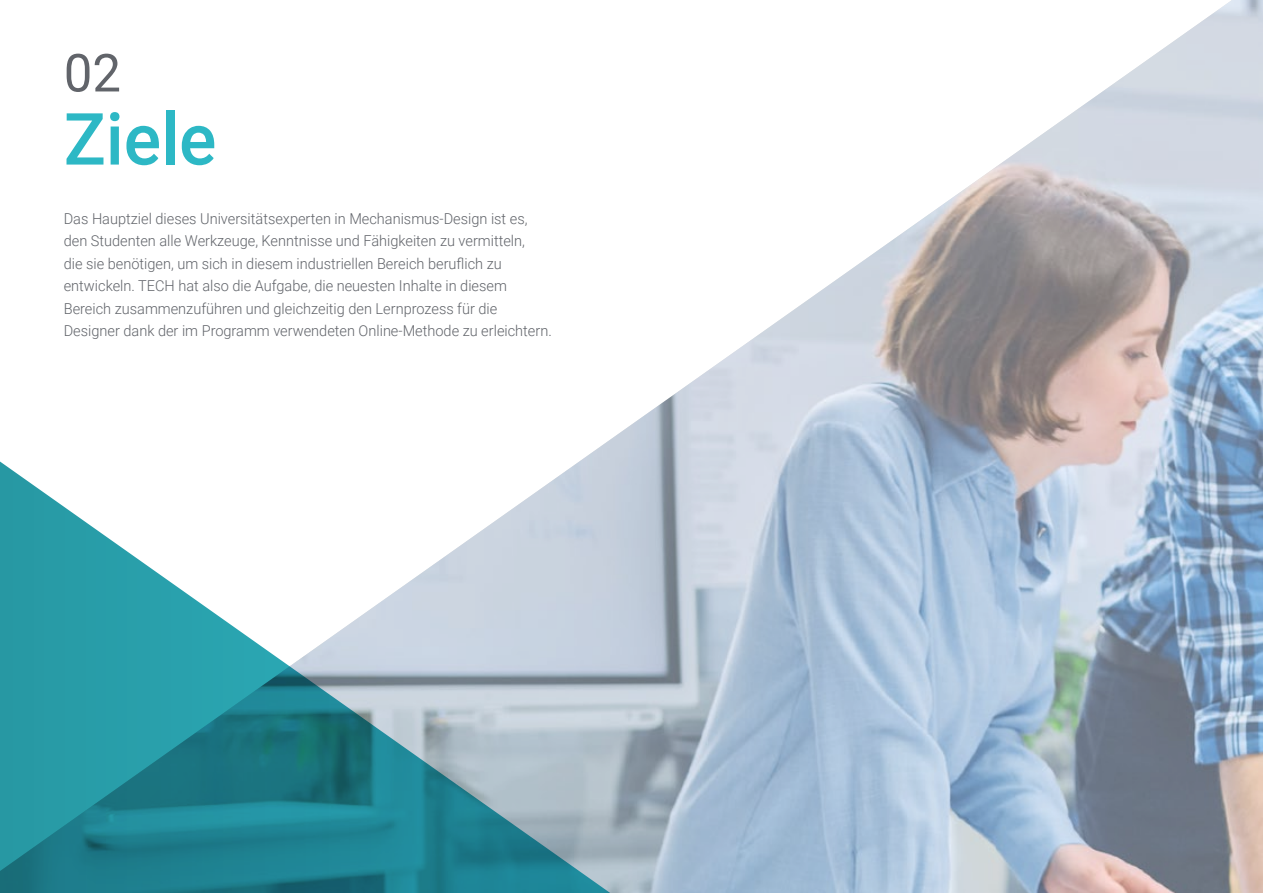
<style>
.page{position:relative;width:1263px;height:893px;background:#fff}
.page>*{position:absolute;margin:0;border:0;box-sizing:border-box;transform-origin:0 0}
.t1{font:500 72px "Roboto";color:#2db8c5}
.t2{font:52.5px "Roboto";color:#61646a}
.t3{font:300 15px/22.5px "Roboto";color:#61646a}
</style>
<div class="page">
<img style="left:601px;top:0;width:662px;height:893px">
<svg style="left:0;top:446px;width:640px;height:447px"></svg>
<h2 class="t2" style="left:64px;top:36px;width:59px">02</h2>
<h1 class="t1" style="left:64px;top:89px;width:154px">Ziele</h1>
<p class="t3" style="left:64px;top:207px;width:489px">Das Hauptziel dieses Universitätsexperten in Mechanismus-Design ist es, den Studenten alle Werkzeuge, Kenntnisse und Fähigkeiten zu vermitteln,<br>die sie benötigen, um sich in diesem industriellen Bereich beruflich zu entwickeln. TECH hat also die Aufgabe, die neuesten Inhalte in diesem Bereich zusammenzuführen und gleichzeitig den Lernprozess für die Designer dank der im Programm verwendeten Online-Methode zu erleichtern.</p>
</div>
